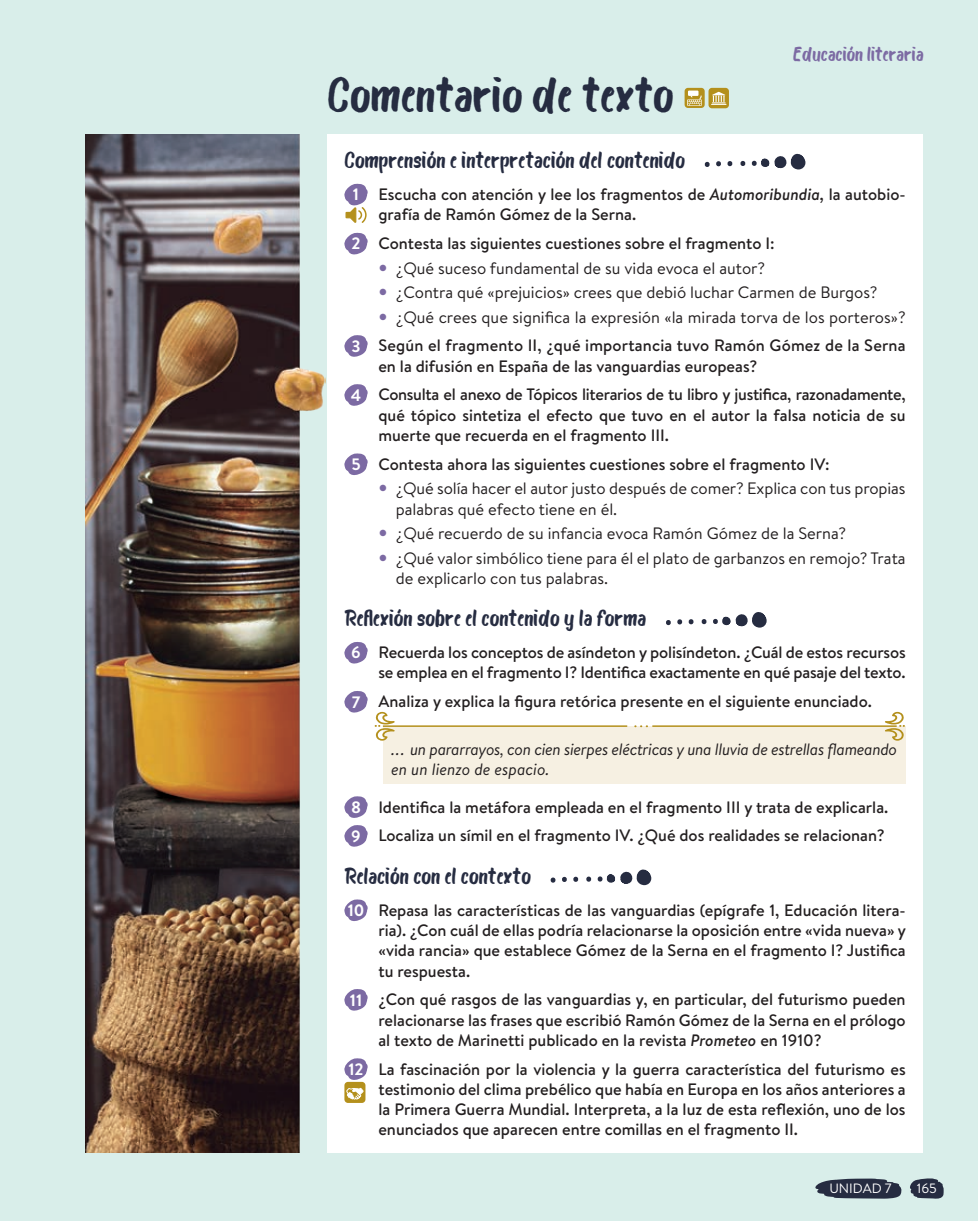
<style>
.page{position:relative;width:978px;height:1221px;background:#fff}
.page>*{position:absolute;margin:0;border:0;box-sizing:border-box;transform-origin:0 0}
._01_EPIGRAFE_COMUNIC{font:48px "Bosk";color:#262c41}
._01_SUBEPIGRAFE{font:22.5px "Bosk";color:#262c41}
.t1{font:19.5px "Bosk";color:#7c6aa3}
._02_TEXTO_ACTIVIDADE{font:500 16.5px/20.2px "Brandon Text";color:#231f20;text-align:justify}
.Actividades_bolo{font:16.5px/20.2px "Brandon Text";color:#231f20}
._02_CITADO_ACTIVIDAD{font:italic 16.5px/20.2px "Brandon Text";letter-spacing:-.02em;color:#231f20}
.t2{font:700 16.5px "Brandon Text";color:#fff}
.t3{font:13.5px "Brandon Text";color:#fff}
.s1{font-style:italic}
</style>
<div class="page">
<div style="left:0;top:0;width:978px;height:1220px;background:#d9eeea"></div>
<svg style="left:910px;top:1178px;width:34px;height:21px"></svg>
<div style="left:327px;top:134px;width:596px;height:1018px;background:#fff"></div>
<svg style="left:704px;top:161px;width:29px;height:6px"></svg>
<svg style="left:740px;top:153px;width:66px;height:16px"></svg>
<svg style="left:344px;top:232px;width:24px;height:23px"></svg>
<svg style="left:344px;top:335px;width:24px;height:22px"></svg>
<svg style="left:344px;top:384px;width:24px;height:22px"></svg>
<svg style="left:344px;top:453px;width:24px;height:22px"></svg>
<svg style="left:666px;top:619px;width:28px;height:6px"></svg>
<svg style="left:701px;top:612px;width:66px;height:15px"></svg>
<svg style="left:344px;top:642px;width:24px;height:22px"></svg>
<svg style="left:344px;top:691px;width:24px;height:22px"></svg>
<svg style="left:344px;top:796px;width:24px;height:22px"></svg>
<svg style="left:344px;top:825px;width:24px;height:22px"></svg>
<svg style="left:550px;top:876px;width:29px;height:6px"></svg>
<svg style="left:586px;top:869px;width:65px;height:16px"></svg>
<svg style="left:344px;top:899px;width:24px;height:22px"></svg>
<svg style="left:344px;top:989px;width:24px;height:22px"></svg>
<svg style="left:344px;top:1058px;width:24px;height:22px"></svg>
<div style="left:383px;top:726px;width:523px;height:57px;background:#f6f0e2"></div>
<svg style="left:634px;top:725px;width:14px;height:2px"></svg>
<svg style="left:375px;top:711px;width:20px;height:29px"></svg>
<hr style="left:383px;top:725px;width:244px;height:1px;background:#b4901c">
<svg style="left:885px;top:711px;width:20px;height:29px"></svg>
<hr style="left:652px;top:725px;width:245px;height:1px;background:#b4901c">
<svg style="left:815px;top:1178px;width:87px;height:20px;background:#454d5e"></svg>
<img style="left:85px;top:134px;width:241px;height:1018px">
<div style="left:685px;top:88px;width:20px;height:20px;background:#b4901c;border-radius:3px"></div>
<svg style="left:687px;top:99px;width:15px;height:7px"></svg>
<div style="left:688px;top:91px;width:10px;height:5px;background:#fff"></div>
<svg style="left:688px;top:95px;width:14px;height:10px"></svg>
<div style="left:708px;top:88px;width:21px;height:20px;background:#b4901c;border-radius:3px"></div>
<svg style="left:711px;top:92px;width:15px;height:13px"></svg>
<svg style="left:344px;top:183px;width:24px;height:40px"></svg>
<div style="left:344px;top:1081px;width:21px;height:21px;background:#b4901c;border-radius:4px"></div>
<svg style="left:346px;top:1087px;width:18px;height:12px"></svg>
<p class="_01_EPIGRAFE_COMUNIC" style="left:327px;top:65px;width:348px">Comentario de texto</p>
<p class="t1" style="left:793px;top:42px;width:132px">Educación literaria</p>
<p class="_01_SUBEPIGRAFE" style="left:344px;top:146px;width:342px">Comprensión e interpretación del contenido</p>
<p class="t2" style="left:353px;top:183px;width:8px">1</p>
<p class="_02_TEXTO_ACTIVIDADE" style="left:378px;top:184px;width:529px">Escucha con atención y lee los fragmentos de <span class="s1">Automoribundia,</span> la autobio&shy;grafía de Ramón Gómez de la Serna.</p>
<p class="t2" style="left:351px;top:232px;width:11px">2</p>
<p class="_02_TEXTO_ACTIVIDADE" style="left:378px;top:233px;width:398px">Contesta las siguientes cuestiones sobre el fragmento I:</p>
<p class="Actividades_bolo" style="left:396px;top:257px;width:371px">¿Qué suceso fundamental de su vida evoca el autor?</p>
<p class="Actividades_bolo" style="left:396px;top:282px;width:483px">¿Contra qué «prejuicios» crees que debió luchar Carmen de Burgos?</p>
<p class="Actividades_bolo" style="left:396px;top:306px;width:511px">¿Qué crees que significa la expresión «la mirada torva de los porteros»?</p>
<p class="t2" style="left:351px;top:334px;width:11px">3</p>
<p class="_02_TEXTO_ACTIVIDADE" style="left:378px;top:335px;width:529px">Según el fragmento II, ¿qué importancia tuvo Ramón Gómez de la Serna en la difusión en España de las vanguardias europeas?</p>
<p class="t2" style="left:351px;top:383px;width:12px">4</p>
<p class="_02_TEXTO_ACTIVIDADE" style="left:378px;top:384px;width:529px">Consulta el anexo de Tópicos literarios de tu libro y justifica, razonadamente, qué tópico sintetiza el efecto que tuvo en el autor la falsa noticia de su muerte que recuerda en el fragmento III.</p>
<p class="t2" style="left:351px;top:453px;width:11px">5</p>
<p class="_02_TEXTO_ACTIVIDADE" style="left:378px;top:453px;width:453px">Contesta ahora las siguientes cuestiones sobre el fragmento IV:</p>
<p class="Actividades_bolo" style="left:396px;top:478px;width:511px">¿Qué solía hacer el autor justo después de comer? Explica con tus propias palabras qué efecto tiene en él.</p>
<p class="Actividades_bolo" style="left:396px;top:522px;width:452px">¿Qué recuerdo de su infancia evoca Ramón Gómez de la Serna?</p>
<p class="Actividades_bolo" style="left:396px;top:547px;width:511px">¿Qué valor simbólico tiene para él el plato de garbanzos en remojo? Trata de explicarlo con tus palabras.</p>
<p class="_01_SUBEPIGRAFE" style="left:344px;top:603px;width:303px">Reflexión sobre el contenido y la forma</p>
<p class="t2" style="left:351px;top:641px;width:11px">6</p>
<p class="_02_TEXTO_ACTIVIDADE" style="left:378px;top:642px;width:529px">Recuerda los conceptos de asíndeton y polisíndeton. ¿Cuál de estos recursos se emplea en el fragmento I? Identifica exactamente en qué pasaje del texto.</p>
<p class="t2" style="left:352px;top:690px;width:10px">7</p>
<p class="_02_TEXTO_ACTIVIDADE" style="left:378px;top:691px;width:495px">Analiza y explica la figura retórica presente en el siguiente enunciado.</p>
<p class="_02_CITADO_ACTIVIDAD" style="left:391px;top:738px;width:507px">... un pararrayos, con cien sierpes eléctricas y una lluvia de estrellas flameando en un lienzo de espacio.</p>
<p class="t2" style="left:351px;top:795px;width:12px">8</p>
<p class="_02_TEXTO_ACTIVIDADE" style="left:378px;top:796px;width:511px">Identifica la metáfora empleada en el fragmento III y trata de explicarla.</p>
<p class="t2" style="left:351px;top:824px;width:11px">9</p>
<p class="_02_TEXTO_ACTIVIDADE" style="left:378px;top:825px;width:508px">Localiza un símil en el fragmento IV. ¿Qué dos realidades se relacionan?</p>
<p class="_01_SUBEPIGRAFE" style="left:344px;top:861px;width:188px">Relación con el contexto</p>
<p class="t2" style="left:348px;top:898px;width:18px">10</p>
<p class="_02_TEXTO_ACTIVIDADE" style="left:378px;top:899px;width:529px">Repasa las características de las vanguardias (epígrafe 1, Educación litera&shy;ria). ¿Con cuál de ellas podría relacionarse la oposición entre «vida nueva» y «vida rancia» que establece Gómez de la Serna en el fragmento I? Justifica tu respuesta.</p>
<p class="t2" style="left:350px;top:988px;width:14px">11</p>
<p class="_02_TEXTO_ACTIVIDADE" style="left:378px;top:989px;width:529px">¿Con qué rasgos de las vanguardias y, en particular, del futurismo pueden relacionarse las frases que escribió Ramón Gómez de la Serna en el prólogo al texto de Marinetti publicado en la revista <span class="s1">Prometeo</span> en 1910?</p>
<p class="t2" style="left:348px;top:1057px;width:17px">12</p>
<p class="_02_TEXTO_ACTIVIDADE" style="left:378px;top:1058px;width:529px">La fascinación por la violencia y la guerra característica del futurismo es testimonio del clima prebélico que había en Europa en los años anteriores a la Primera Guerra Mundial. Interpreta, a la luz de esta reflexión, uno de los enunciados que aparecen entre comillas en el fragmento II.</p>
<p class="t3" style="left:885px;top:1178px;width:6px">1</p>
<p class="t3" style="left:917px;top:1178px;width:21px">165</p>
<p class="t3" style="left:829px;top:1178px;width:64px">UNIDAD 7</p>
</div>
